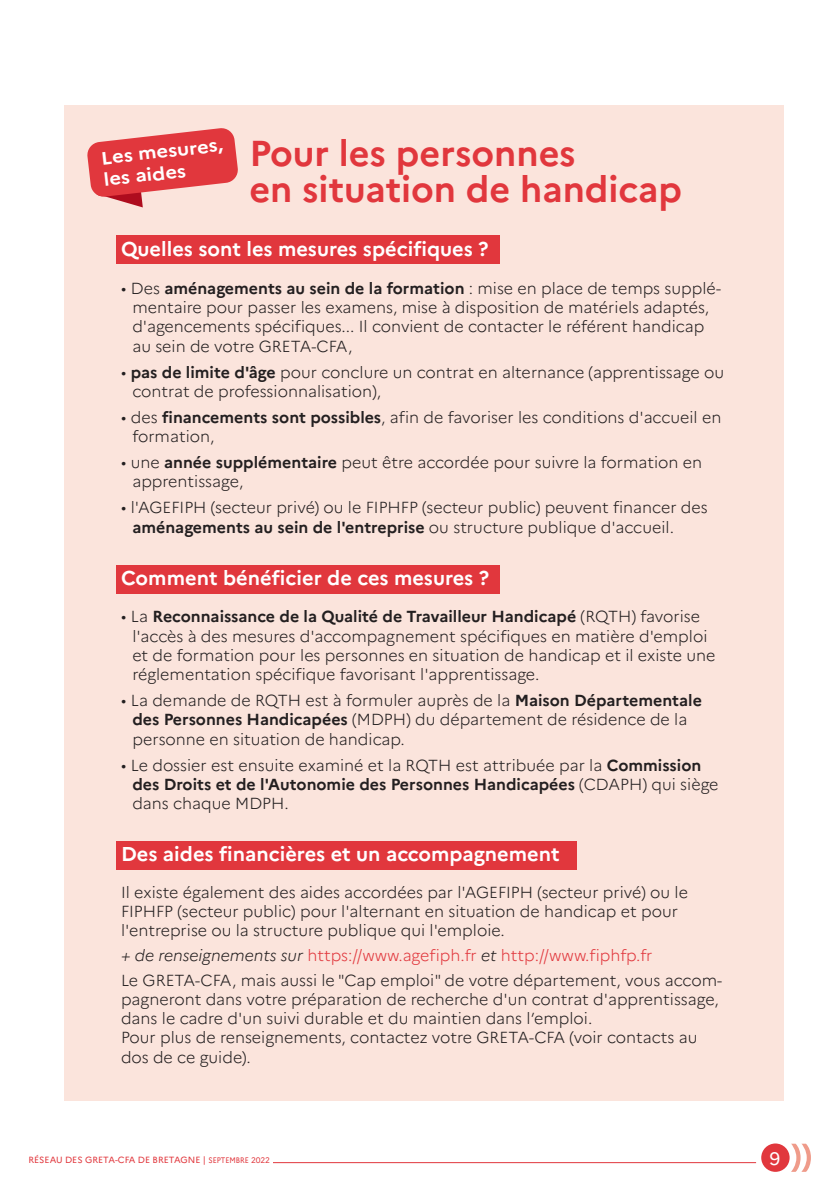
<style>
.page{position:relative;width:840px;height:1191px;background:#fff}
.page>*{position:absolute;margin:0;border:0;box-sizing:border-box;transform-origin:0 0}
.t1{font:700 36px "Marianne";color:#e1373d}
.t2{font:700 20px "Marianne";color:#fff}
.t3{font:700 18px "Marianne";color:#fff;scale:1.12 1}
.t4{font:18px "Marianne";color:#fff}
.t5{font:300 16px/19.2px "Marianne";color:#231f20}
.t6{font:300 16px "Marianne";color:#e1373d}
.t7{font:9px "Marianne";color:#e1373d}
.s1{font-size:17px}
.s2{font-weight:700}
.s3{font-style:italic;color:#231f20}
.s4{font-size:8px}
</style>
<div class="page">
<hr style="left:273px;top:1162px;width:482px;height:1px;background:#e1373d">
<div style="left:760px;top:1143px;width:29px;height:28px;background:#e1373d;border-radius:50%"></div>
<svg style="left:791px;top:1143px;width:19px;height:28px"></svg>
<div style="left:64px;top:105px;width:718px;height:995px;background:#fbe4dc"></div>
<div style="left:116px;top:235px;width:384px;height:29px;background:#e1373d"></div>
<div style="left:116px;top:565px;width:384px;height:28px;background:#e1373d"></div>
<div style="left:116px;top:841px;width:460px;height:28px;background:#e1373d"></div>
<svg style="left:87px;top:128px;width:151px;height:79px"></svg>
<p class="t1" style="left:249px;top:131px;width:328px">Pour les personnes</p>
<p class="t1" style="left:249px;top:167px;width:434px">en situation de handicap</p>
<p class="t2" style="left:121px;top:237px;width:369px">Quelles sont les mesures spécifiques ?</p>
<p class="t5" style="left:132px;top:278px;width:590px;text-indent:-11px"><span class="s1">•</span> Des <span class="s2">aménagements au sein de la formation</span> : mise en place de temps supplé&shy;mentaire pour passer les examens, mise à disposition de matériels adaptés, d'agencements spécifiques... Il convient de contacter le référent handicap au sein de votre GRETA-CFA,</p>
<p class="t5" style="left:132px;top:362px;width:593px;text-indent:-11px"><span class="s1">•</span> <span class="s2">pas de limite d'âge</span> pour conclure un contrat en alternance (apprentissage ou contrat de professionnalisation),</p>
<p class="t5" style="left:132px;top:407px;width:590px;text-indent:-11px"><span class="s1">•</span> des <span class="s2">financements sont possibles</span>, afin de favoriser les conditions d'accueil en formation,</p>
<p class="t5" style="left:132px;top:453px;width:571px;text-indent:-11px"><span class="s1">•</span> une <span class="s2">année supplémentaire</span> peut être accordée pour suivre la formation en apprentissage,</p>
<p class="t5" style="left:132px;top:498px;width:576px;text-indent:-11px"><span class="s1">•</span> l'AGEFIPH (secteur privé) ou le FIPHFP (secteur public) peuvent financer des <span class="s2">aménagements au sein de l'entreprise</span> ou structure publique d'accueil.</p>
<p class="t2" style="left:121px;top:565px;width:369px">Comment bénéficier de ces mesures ?</p>
<p class="t5" style="left:132px;top:607px;width:584px;text-indent:-11px"><span class="s1">•</span> La <span class="s2">Reconnaissance de la Qualité de Travailleur Handicapé</span> (RQTH) favorise l'accès à des mesures d'accompagnement spécifiques en matière d'emploi et de formation pour les personnes en situation de handicap et il existe une réglementation spécifique favorisant l'apprentissage.</p>
<p class="t5" style="left:132px;top:691px;width:570px;text-indent:-11px"><span class="s1">•</span> La demande de RQTH est à formuler auprès de la <span class="s2">Maison Départementale des Personnes Handicapées</span> (MDPH) du département de résidence de la personne en situation de handicap.</p>
<p class="t5" style="left:132px;top:755px;width:587px;text-indent:-11px"><span class="s1">•</span> Le dossier est ensuite examiné et la RQTH est attribuée par la <span class="s2">Commission des Droits et de l'Autonomie des Personnes Handicapées</span> (CDAPH) qui siège dans chaque MDPH.</p>
<p class="t2" style="left:121px;top:842px;width:440px">Des aides financières et un accompagnement</p>
<p class="t5" style="left:121px;top:882px;width:568px">Il existe également des aides accordées par l'AGEFIPH (secteur privé) ou le<br>FIPHFP (secteur public) pour l'alternant en situation de handicap et pour l'entreprise ou la structure publique qui l'emploie.</p>
<p class="t6" style="left:121px;top:945px;width:532px"><span class="s3">+ de renseignements sur</span> https://www.agefiph.fr <span class="s3">et</span> http://www.fiphfp.fr</p>
<p class="t5" style="left:121px;top:970px;width:602px">Le GRETA-CFA, mais aussi le "Cap emploi" de votre département, vous accom&shy;pagneront dans votre préparation de recherche d'un contrat d'apprentissage, dans le cadre d'un suivi durable et du maintien dans l’emploi.</p>
<p class="t5" style="left:121px;top:1028px;width:577px">Pour plus de renseignements, contactez votre GRETA-CFA (voir contacts au dos de ce guide).</p>
<p class="t3" style="left:100px;top:147px;width:111px;rotate:-6deg">Les mesures,</p>
<p class="t3" style="left:102px;top:168px;width:75px;rotate:-6deg">les aides</p>
<p class="t7" style="left:28px;top:1154px;width:243px">RÉSEAU DES GRETA-CFA DE BRETAGNE | <span class="s4">SEPTEMBRE 2022</span></p>
<p class="t4" style="left:769px;top:1147px;width:12px">9</p>
</div>
